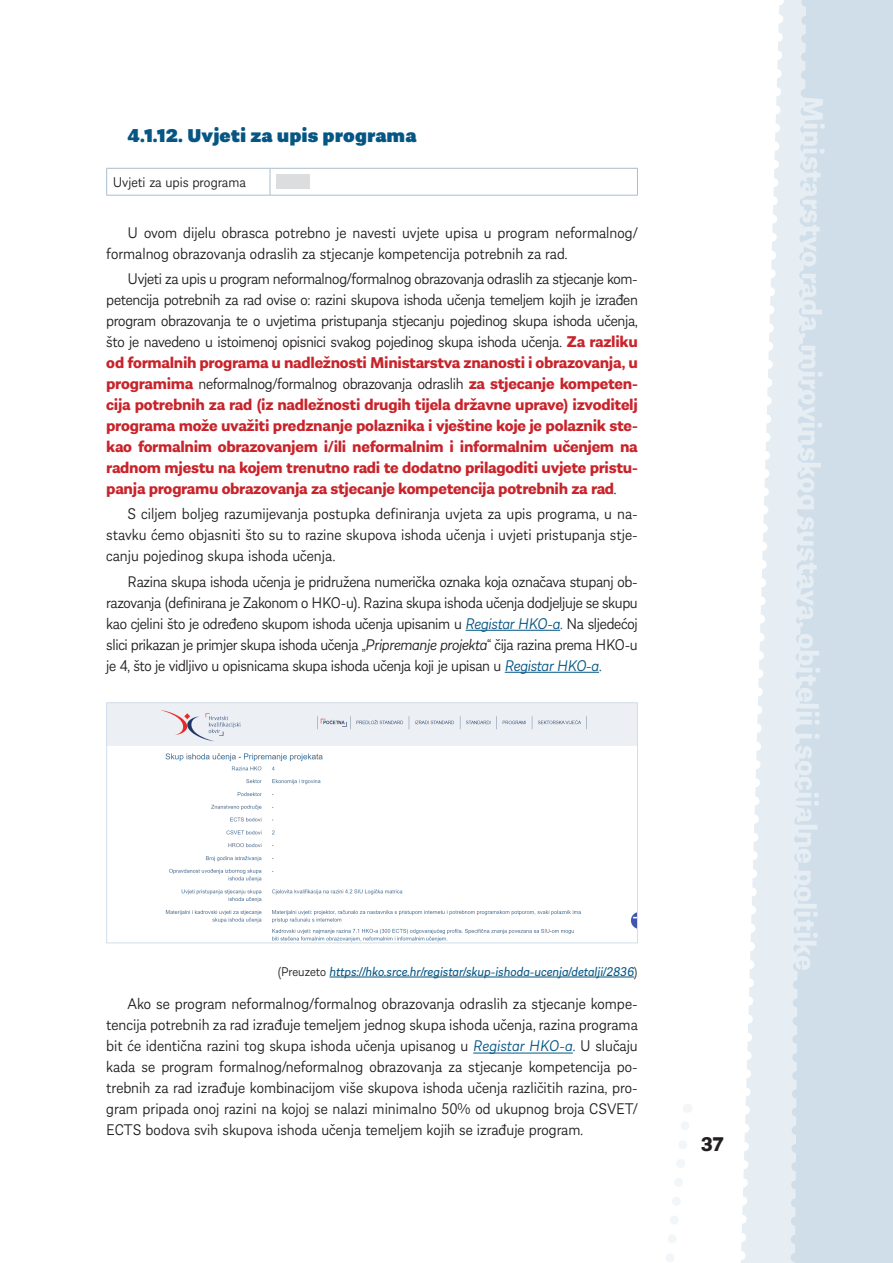
<style>
.page{position:relative;width:893px;height:1263px;background:#fff}
.page>*{position:absolute;margin:0;border:0;box-sizing:border-box;transform-origin:0 0}
.t1{font:700 30px "Almanach";color:#e6eef4}
.t2{font:700 21px "Almanach";color:#231f20}
.Naslov_03{font:900 19.5px "Almanach";color:#065684}
.Body{font:300 16.5px/21px "Almanach";color:#231f20;text-align:justify}
.Body-2{font:700 16.5px/21px "Almanach";letter-spacing:-.02em;color:#c8242b;text-align:justify}
.TABLE_body_left{font:300 15px "Almanach";color:#231f20}
.Body-3{font:italic 13.5px "Almanach";color:#065684}
.s1{font-weight:300;color:#231f20}
.s2{font-style:italic;color:#065684}
.s3{color:#065684}
.s4{font-style:italic}
.s5{font-weight:300;font-style:normal;color:#231f20}
</style>
<div class="page">
<svg style="left:666px;top:1104px;width:26px;height:158px"></svg>
<div style="left:815px;top:0;width:78px;height:1263px;background:#d0deea"></div>
<svg style="left:741px;top:5px;width:39px;height:1258px"></svg>
<svg style="left:780px;top:0;width:35px;height:1263px;background:#dbe6ef"></svg>
<hr style="left:466px;top:630px;width:94px;height:1px;background:#065684">
<hr style="left:505px;top:672px;width:94px;height:1px;background:#065684">
<svg style="left:106px;top:168px;width:532px;height:27px"></svg>
<hr style="left:106px;top:195px;width:164px;height:1px;background:#aabdcc">
<hr style="left:270px;top:195px;width:368px;height:1px;background:#aabdcc">
<div style="left:276px;top:174px;width:33px;height:15px;background:#dcdddf"></div>
<img style="left:108px;top:704px;width:528px;height:237px">
<div style="left:106px;top:702px;width:532px;height:241px;border:1px solid #d0deea"></div>
<hr style="left:329px;top:977px;width:305px;height:1px;background:#065684">
<hr style="left:473px;top:1053px;width:100px;height:1px;background:#065684">
<p class="Naslov_03" style="left:128px;top:120px;width:291px">4.1.12. Uvjeti za upis programa</p>
<p class="TABLE_body_left" style="left:113px;top:172px;width:135px">Uvjeti za upis programa</p>
<p class="Body" style="left:106px;top:221px;width:533px;text-indent:21px">U ovom dijelu obrasca potrebno je navesti uvjete upisa u program neformalnog/ formalnog obrazovanja odraslih za stjecanje kompetencija potrebnih za rad.</p>
<p class="Body-2" style="left:106px;top:267px;width:533px;text-indent:21px"><span class="s1">Uvjeti za upis u program neformalnog/formalnog obrazovanja odraslih za stjecanje kom&shy;petencija potrebnih za rad ovise o: razini skupova ishoda učenja temeljem kojih je izrađen program obrazovanja te o uvjetima pristupanja stjecanju pojedinog skupa ishoda učenja, što je navedeno u istoimenoj opisnici svakog pojedinog skupa ishoda učenja.</span> Za razliku od formalnih programa u nadležnosti Ministarstva znanosti i obrazovanja, u programima <span class="s1">neformalnog/formalnog obrazovanja odraslih</span> za stjecanje kompeten&shy;cija potrebnih za rad (iz nadležnosti drugih tijela državne uprave) izvoditelj programa može uvažiti predznanje polaznika i vještine koje je polaznik ste&shy;kao formalnim obrazovanjem i/ili neformalnim i informalnim učenjem na radnom mjestu na kojem trenutno radi te dodatno prilagoditi uvjete pristu&shy;panja programu obrazovanja za stjecanje kompetencija potrebnih za rad<span class="s1">.</span></p>
<p class="Body" style="left:106px;top:503px;width:533px;text-indent:21px">S ciljem boljeg razumijevanja postupka definiranja uvjeta za upis programa, u na&shy;stavku ćemo objasniti što su to razine skupova ishoda učenja i uvjeti pristupanja stje&shy;canju pojedinog skupa ishoda učenja.</p>
<p class="Body" style="left:106px;top:570px;width:533px;text-indent:21px">Razina skupa ishoda učenja je pridružena numerička oznaka koja označava stupanj ob&shy;razovanja (definirana je Zakonom o HKO-u). Razina skupa ishoda učenja dodjeljuje se skupu kao cjelini što je određeno skupom ishoda učenja upisanim u <span class="s2">Registar HKO-a</span><span class="s3">.</span> Na sljedećoj slici prikazan je primjer skupa ishoda učenja „<span class="s4">Pripremanje projekta</span>“ čija razina prema HKO-u je 4, što je vidljivo u opisnicama skupa ishoda učenja koji je upisan u <span class="s2">Registar HKO-a</span><span class="s3">.</span></p>
<p class="Body-3" style="left:277px;top:962px;width:362px"><span class="s5">(Preuzeto</span> https://hko.srce.hr/registar/skup-ishoda-ucenja/detalji/2836<span class="s5">)</span></p>
<p class="Body" style="left:106px;top:993px;width:533px;text-indent:21px">Ako se program neformalnog/formalnog obrazovanja odraslih za stjecanje kompe&shy;tencija potrebnih za rad izrađuje temeljem jednog skupa ishoda učenja, razina programa bit će identična razini tog skupa ishoda učenja upisanog u <span class="s2">Registar HKO-a</span><span class="s3">.</span> U slučaju kada se program formalnog/neformalnog obrazovanja za stjecanje kompetencija po&shy;trebnih za rad izrađuje kombinacijom više skupova ishoda učenja različitih razina, pro&shy;gram pripada onoj razini na kojoj se nalazi minimalno 50% od ukupnog broja CSVET/ ECTS bodova svih skupova ishoda učenja temeljem kojih se izrađuje program.</p>
<p class="t2" style="left:701px;top:1128px;width:24px">37</p>
<h1 class="t1" style="left:833px;top:96px;width:877px;rotate:90deg">Ministarstvo rada, mirovinskog sustava, obitelji i socijalne politike</h1>
</div>
